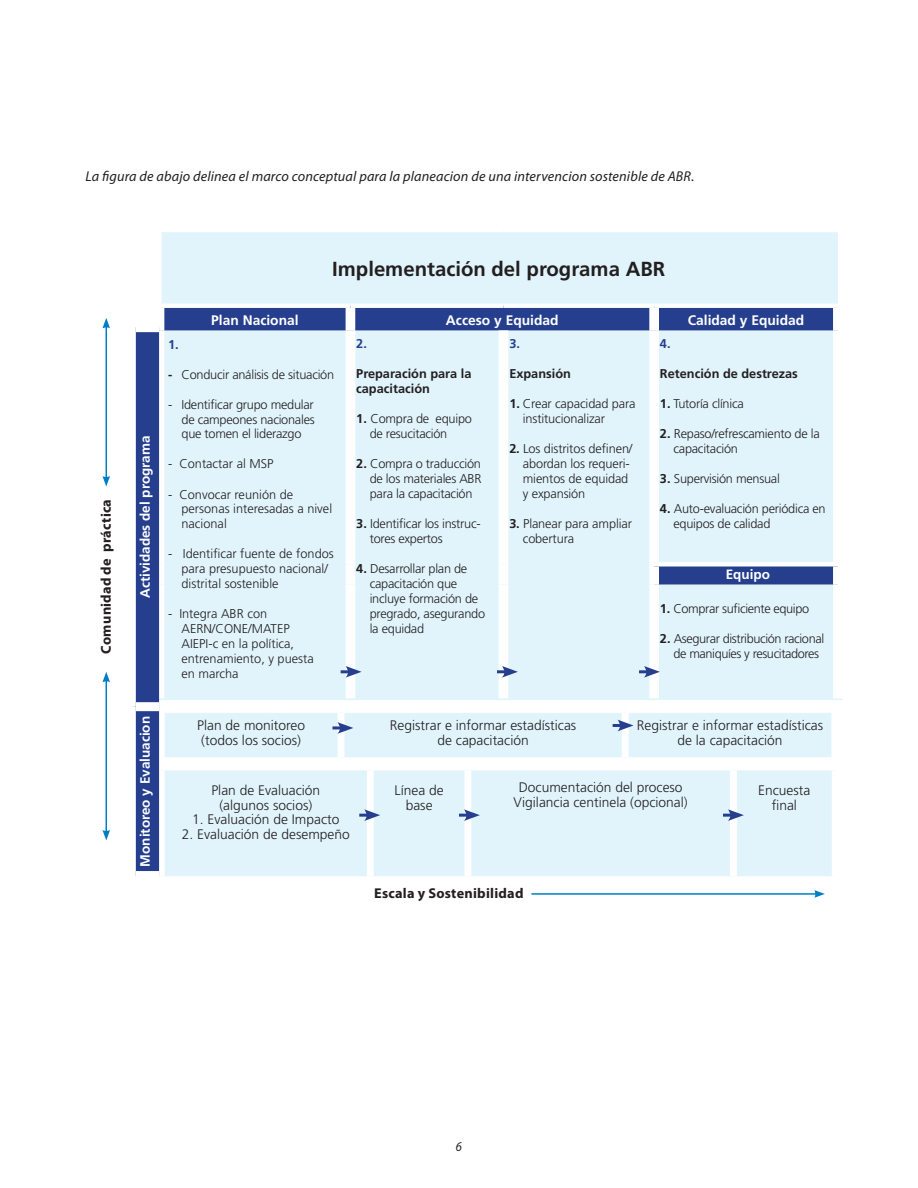
<style>
.page{position:relative;width:918px;height:1188px;background:#fff}
.page>*{position:absolute;margin:0;border:0;box-sizing:border-box;transform-origin:0 0}
.t1{font:700 20.4px "Frutiger";color:#231f20}
.t2{font:italic 14.25px "Myriad Pro";letter-spacing:.01em;color:#231f20}
.t3{font:700 14.25px "Myriad Pro";letter-spacing:.02em;color:#231f20}
.t4{font:300 13.8px/14.5px "Frutiger";color:#231f20;text-align:center}
.t5{font:700 13.8px "Frutiger";color:#fff}
.t6{font:700 13.5px "Frutiger";color:#fff}
.t7{font:italic 13.5px "Myriad Pro";color:#231f20;scale:.91 1}
.t8{font:300 12.75px/15px "Frutiger";letter-spacing:-.02em;color:#231f20}
.t9{font:300 12.75px/15px "Frutiger";color:#231f20}
.t10{font:700 12.75px/15px "Frutiger";color:#231f20}
.t11{font:700 12.75px "Frutiger";color:#253f8e}
.s1{font-weight:700}
</style>
<div class="page">
<div style="left:162px;top:232px;width:676px;height:72px;background:#e1f4fc"></div>
<div style="left:164px;top:308px;width:669px;height:19px;background:#253f8e"></div>
<div style="left:346px;top:308px;width:9px;height:22px;background:#fff"></div>
<div style="left:649px;top:308px;width:10px;height:22px;background:#fff"></div>
<hr style="left:654px;top:699px;width:189px;height:1px;background:#e1f4fc">
<hr style="left:106px;top:326px;width:1px;height:152px;background:#007ec5">
<svg style="left:102px;top:318px;width:8px;height:10px"></svg>
<svg style="left:102px;top:476px;width:8px;height:11px"></svg>
<hr style="left:106px;top:680px;width:1px;height:152px;background:#007ec5">
<svg style="left:102px;top:672px;width:8px;height:10px"></svg>
<svg style="left:102px;top:830px;width:8px;height:10px"></svg>
<hr style="left:531px;top:893px;width:286px;height:2px;background:#007ec5">
<svg style="left:814px;top:890px;width:11px;height:8px"></svg>
<svg style="left:136px;top:327px;width:699px;height:549px;background:#daecf7"></svg>
<div style="left:136px;top:702px;width:23px;height:9px;background:#fff"></div>
<div style="left:136px;top:871px;width:23px;height:10px;background:#fff"></div>
<div style="left:136px;top:322px;width:23px;height:10px;background:#fff"></div>
<p class="t2" style="left:86px;top:168px;width:610px">La figura de abajo delinea el marco conceptual para la planeacion de una intervencion sostenible de ABR.</p>
<h1 class="t1" style="left:332px;top:256px;width:335px">Implementación del programa ABR</h1>
<p class="t3" style="left:97px;top:654px;width:156px;rotate:-90deg">Comunidad de práctica</p>
<p class="t6" style="left:137px;top:598px;width:164px;rotate:-90deg">Actividades del programa</p>
<p class="t6" style="left:137px;top:867px;width:152px;rotate:-90deg">Monitoreo y Evaluacion</p>
<p class="t5" style="left:211px;top:312px;width:89px">Plan Nacional</p>
<p class="t5" style="left:446px;top:312px;width:114px">Acceso y Equidad</p>
<p class="t5" style="left:688px;top:312px;width:118px">Calidad y Equidad</p>
<p class="t11" style="left:168px;top:337px;width:12px">1.</p>
<p class="t8" style="left:168px;top:367px;width:168px"><span class="s1">-</span> Conducir análisis de situación</p>
<p class="t8" style="left:182px;top:397px;width:135px;text-align:justify;text-indent:-14px">- Identificar grupo medular de campeones nacionales que tomen el liderazgo</p>
<p class="t9" style="left:168px;top:457px;width:107px">- Contactar al MSP</p>
<p class="t9" style="left:182px;top:487px;width:152px;text-indent:-14px">- Convocar reunión de personas interesadas a nivel nacional</p>
<p class="t9" style="left:182px;top:547px;width:154px;text-indent:-14px">- Identificar fuente de fondos para presupuesto nacional/ distrital sostenible</p>
<p class="t9" style="left:182px;top:607px;width:134px;text-indent:-14px">- Integra ABR con<br>AERN/CONE/MATEP<br>AIEPI-c en la política, entrenamiento, y puesta en marcha</p>
<p class="t11" style="left:356px;top:337px;width:12px">2.</p>
<p class="t10" style="left:356px;top:367px;width:117px">Preparación para la capacitación</p>
<p class="t8" style="left:370px;top:412px;width:104px;text-indent:-14px"><span class="s1">1.</span> Compra de equipo de resucitación</p>
<p class="t8" style="left:370px;top:457px;width:113px;text-align:justify;text-indent:-14px"><span class="s1">2.</span> Compra o traducción de los materiales ABR para la capacitación</p>
<p class="t8" style="left:370px;top:517px;width:112px;text-indent:-14px"><span class="s1">3.</span> Identificar los instruc&shy;tores expertos</p>
<p class="t8" style="left:370px;top:562px;width:117px;text-indent:-14px"><span class="s1">4.</span> Desarrollar plan de capacitación que incluye formación de pregrado, asegurando la equidad</p>
<p class="t11" style="left:509px;top:336px;width:12px">3.</p>
<p class="t10" style="left:509px;top:367px;width:63px">Expansión</p>
<p class="t8" style="left:523px;top:397px;width:114px;text-indent:-14px"><span class="s1">1.</span> Crear capacidad para institucionalizar</p>
<p class="t8" style="left:523px;top:442px;width:111px;text-indent:-14px"><span class="s1">2.</span> Los distritos definen/ abordan los requeri&shy;mientos de equidad y expansión</p>
<p class="t8" style="left:523px;top:517px;width:111px;text-indent:-14px"><span class="s1">3.</span> Planear para ampliar cobertura</p>
<p class="t11" style="left:660px;top:336px;width:12px">4.</p>
<p class="t10" style="left:660px;top:367px;width:139px">Retención de destrezas</p>
<p class="t8" style="left:660px;top:397px;width:85px"><span class="s1">1.</span> Tutoría clínica</p>
<p class="t8" style="left:673px;top:427px;width:148px;text-indent:-14px"><span class="s1">2.</span> Repaso/refrescamiento de la capacitación</p>
<p class="t8" style="left:660px;top:472px;width:121px"><span class="s1">3.</span> Supervisión mensual</p>
<p class="t8" style="left:673px;top:502px;width:154px;text-indent:-14px"><span class="s1">4.</span> Auto-evaluación periódica en equipos de calidad</p>
<p class="t6" style="left:726px;top:566px;width:46px">Equipo</p>
<p class="t8" style="left:660px;top:602px;width:151px"><span class="s1">1.</span> Comprar suficiente equipo</p>
<p class="t8" style="left:673px;top:632px;width:152px;text-indent:-14px"><span class="s1">2.</span> Asegurar distribución racional de maniquíes y resucitadores</p>
<p class="t4" style="left:197px;top:718px;width:109px;text-align:left">Plan de monitoreo (todos los socios)</p>
<p class="t4" style="left:390px;top:718px;width:188px">Registrar e informar estadísticas de capacitación</p>
<p class="t4" style="left:637px;top:718px;width:188px">Registrar e informar estadísticas de la capacitación</p>
<p class="t4" style="left:211px;top:783px;width:110px">Plan de Evaluación (algunos socios)</p>
<p class="t4" style="left:192px;top:812px;width:149px">1. Evaluación de Impacto</p>
<p class="t4" style="left:182px;top:827px;width:169px">2. Evaluación de desempeño</p>
<p class="t4" style="left:395px;top:783px;width:51px">Línea de base</p>
<p class="t4" style="left:514px;top:780px;width:176px">Documentación del proceso<br>Vigilancia centinela (opcional)</p>
<p class="t4" style="left:758px;top:783px;width:54px">Encuesta final</p>
<p class="t3" style="left:374px;top:884px;width:151px">Escala y Sostenibilidad</p>
<p class="t7" style="left:456px;top:1138px;width:8px">6</p>
</div>
